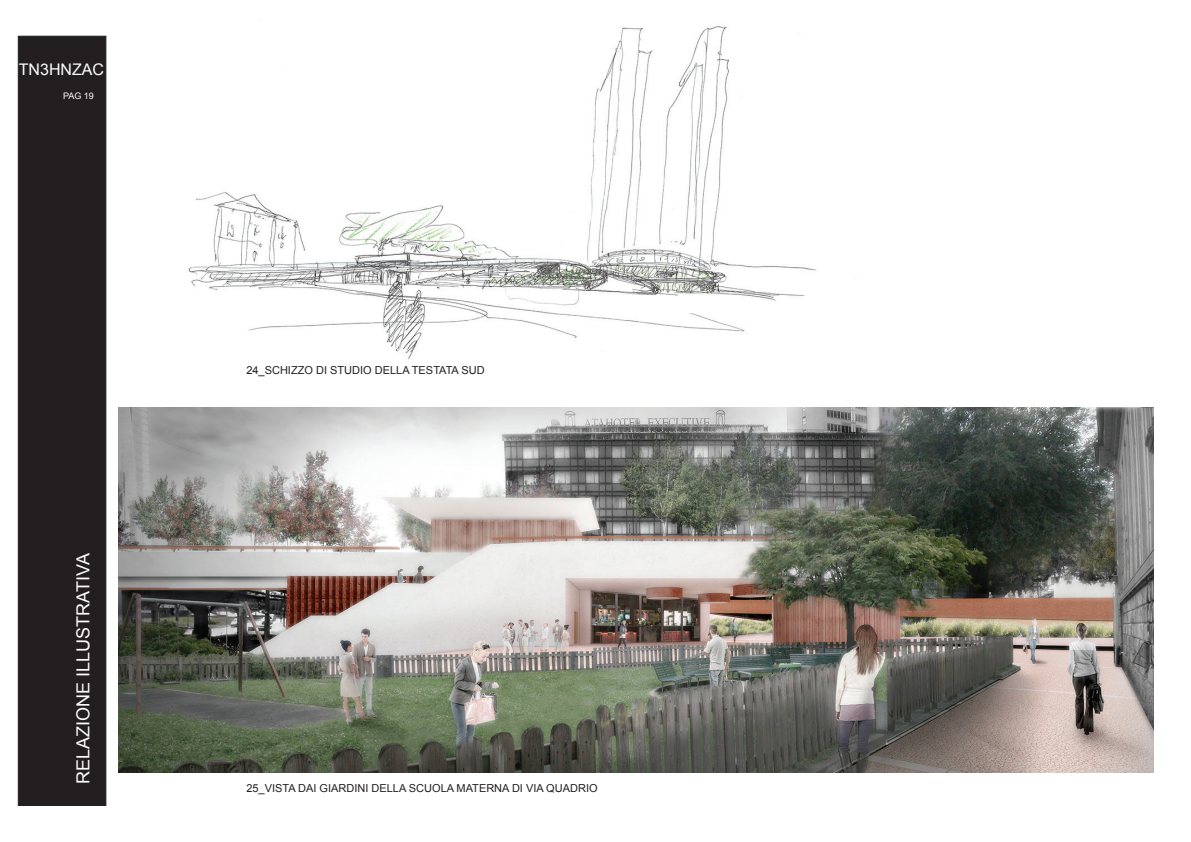
<style>
.page{position:relative;width:1191px;height:842px;background:#fff}
.page>*{position:absolute;margin:0;border:0;box-sizing:border-box;transform-origin:0 0}
.t1{font:18px "Arial";color:#fcfcfc}
.t2{font:16px "Arial";color:#fdfdfd}
.t3{font:11px "Arial";color:#231f20}
.t4{font:9px "Arial";color:#fcfcfc}
</style>
<div class="page">
<div style="left:18px;top:36px;width:88px;height:770px;background:#231f20;border:1px solid #231f20"></div>
<img style="left:118px;top:407px;width:1035px;height:365px">
<img style="left:188px;top:26px;width:629px;height:334px">
<h2 class="t2" style="left:19px;top:59px;width:87px">TN3HNZAC</h2>
<p class="t4" style="left:63px;top:90px;width:32px">PAG 19</p>
<h1 class="t1" style="left:71px;top:784px;width:232px;rotate:-90deg">RELAZIONE ILLUSTRATIVA</h1>
<p class="t3" style="left:246px;top:363px;width:240px">24_SCHIZZO DI STUDIO DELLA TESTATA SUD</p>
<p class="t3" style="left:246px;top:780px;width:353px">25_VISTA DAI GIARDINI DELLA SCUOLA MATERNA DI VIA QUADRIO</p>
</div>
